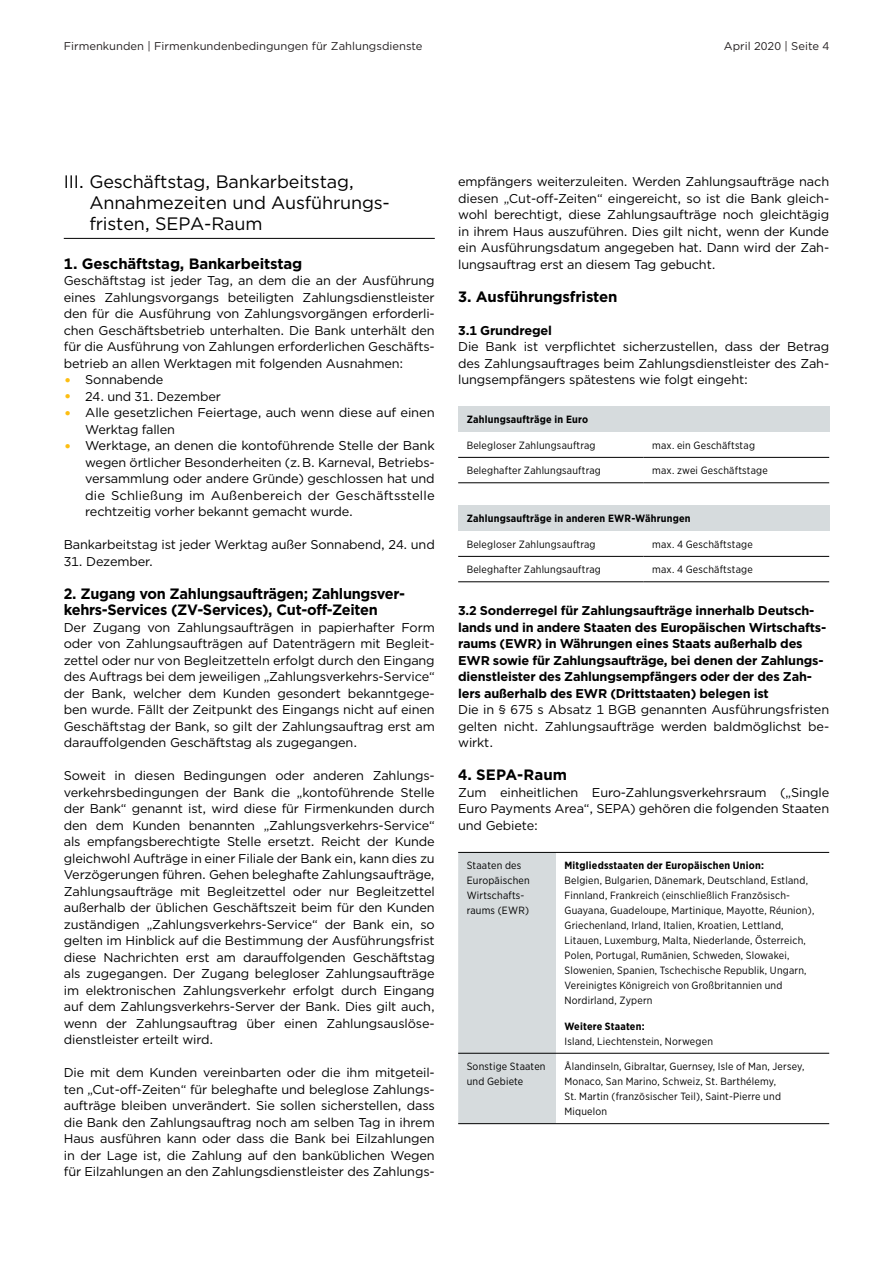
<style>
.page{position:relative;width:893px;height:1263px;background:#fff}
.page>*{position:absolute;margin:0;border:0;box-sizing:border-box;transform-origin:0 0}
.t1{font:18px/21px "Gotham";letter-spacing:-.01em;color:#000}
.t2{font:700 15px/16.5px "Gotham";letter-spacing:-.02em;color:#000}
.t3{font:700 15px "Gotham";letter-spacing:.005em;color:#000}
.t4{font:12.75px/16.5px "Gotham";letter-spacing:-.01em;color:#000;text-align:justify}
.t5{font:700 12.75px/16.5px "Gotham";letter-spacing:-.015em;color:#000}
.t6{font:11.25px "Gotham";color:#231f20}
.t7{font:10.5px/15px "Gotham Narrow";letter-spacing:.02em;color:#000}
.t8{font:700 10.5px "Gotham Narrow";letter-spacing:.02em;color:#000}
.s1{font-size:16.5px;color:#fdbe12}
</style>
<div class="page">
<div style="left:458px;top:406px;width:371px;height:26px;background:#d6dbdd"></div>
<hr style="left:458px;top:457px;width:186px;height:1px;background:#000">
<hr style="left:644px;top:457px;width:185px;height:1px;background:#000">
<hr style="left:458px;top:482px;width:186px;height:1px;background:#000">
<hr style="left:644px;top:482px;width:185px;height:1px;background:#000">
<div style="left:458px;top:506px;width:371px;height:25px;background:#d6dbdd"></div>
<hr style="left:458px;top:556px;width:186px;height:1px;background:#000">
<hr style="left:644px;top:556px;width:185px;height:1px;background:#000">
<hr style="left:458px;top:581px;width:186px;height:1px;background:#000">
<hr style="left:644px;top:581px;width:185px;height:1px;background:#000">
<div style="left:458px;top:853px;width:98px;height:270px;background:#d6dbdd"></div>
<hr style="left:458px;top:852px;width:98px;height:1px;background:#000">
<hr style="left:556px;top:852px;width:273px;height:1px;background:#000">
<hr style="left:458px;top:1053px;width:98px;height:1px;background:#000">
<hr style="left:556px;top:1053px;width:273px;height:1px;background:#000">
<hr style="left:458px;top:1123px;width:98px;height:1px;background:#000">
<hr style="left:556px;top:1123px;width:273px;height:1px;background:#000">
<hr style="left:64px;top:238px;width:371px;height:1px;background:#000">
<p class="t6" style="left:64px;top:39px;width:360px">Firmenkunden | Firmenkundenbedingungen für Zahlungsdienste</p>
<p class="t6" style="left:724px;top:39px;width:107px">April 2020 | Seite 4</p>
<h1 class="t1" style="left:89px;top:170px;width:302px;text-indent:-26px">III. Geschäftstag, Bankarbeitstag,<br>Annahmezeiten und Ausführungs&shy;fristen, SEPA-Raum</h1>
<p class="t2" style="left:64px;top:255px;width:240px">1. Geschäftstag, Bankarbeitstag</p>
<p class="t4" style="left:64px;top:272px;width:372px">Geschäftstag ist jeder Tag, an dem die an der Ausführung eines Zahlungsvorgangs beteiligten Zahlungsdienstleister den für die Ausführung von Zahlungsvorgängen erforderli&shy;chen Geschäftsbetrieb unterhalten. Die Bank unterhält den für die Ausführung von Zahlungen erforderlichen Geschäfts&shy;betrieb an allen Werktagen mit folgenden Ausnahmen:</p>
<p class="t4" style="left:64px;top:371px;width:101px"><span class="s1">•</span> Sonnabende</p>
<p class="t4" style="left:64px;top:387px;width:159px"><span class="s1">•</span> 24. und 31. Dezember</p>
<p class="t4" style="left:85px;top:404px;width:351px;text-indent:-21px"><span class="s1">•</span> Alle gesetzlichen Feiertage, auch wenn diese auf einen<br>Werktag fallen</p>
<p class="t4" style="left:85px;top:437px;width:351px;text-indent:-21px"><span class="s1">•</span> Werktage, an denen die kontoführende Stelle der Bank wegen örtlicher Besonderheiten (z. B. Karneval, Betriebs&shy;versammlung oder andere Gründe) geschlossen hat und die Schließung im Außenbereich der Geschäftsstelle rechtzeitig vorher bekannt gemacht wurde.</p>
<p class="t4" style="left:64px;top:536px;width:372px">Bankarbeitstag ist jeder Werktag außer Sonnabend, 24. und</p>
<p class="t4" style="left:64px;top:552px;width:91px">31. Dezember.</p>
<p class="t2" style="left:64px;top:585px;width:343px">2. Zugang von Zahlungsaufträgen; Zahlungsver&shy;kehrs-Services (ZV-Services), Cut-off-Zeiten</p>
<p class="t4" style="left:64px;top:618px;width:373px">Der Zugang von Zahlungsaufträgen in papierhafter Form oder von Zahlungsaufträgen auf Datenträgern mit Begleit&shy;zettel oder nur von Begleitzetteln erfolgt durch den Eingang des Auftrags bei dem jeweiligen „Zahlungsverkehrs-Service“ der Bank, welcher dem Kunden gesondert bekanntgege&shy;ben wurde. Fällt der Zeitpunkt des Eingangs nicht auf einen Geschäftstag der Bank, so gilt der Zahlungsauftrag erst am darauffolgenden Geschäftstag als zugegangen.</p>
<p class="t4" style="left:64px;top:767px;width:373px">Soweit in diesen Bedingungen oder anderen Zahlungs&shy;verkehrsbedingungen der Bank die „kontoführende Stelle der Bank“ genannt ist, wird diese für Firmenkunden durch den dem Kunden benannten „Zahlungsverkehrs-Service“ als empfangsberechtigte Stelle ersetzt. Reicht der Kunde gleichwohl Aufträge in einer Filiale der Bank ein, kann dies zu Verzögerungen führen. Gehen beleghafte Zahlungsaufträge, Zahlungsaufträge mit Begleitzettel oder nur Begleitzettel außerhalb der üblichen Geschäftszeit beim für den Kunden zuständigen „Zahlungsverkehrs-Service“ der Bank ein, so gelten im Hinblick auf die Bestimmung der Ausführungsfrist diese Nachrichten erst am darauffolgenden Geschäftstag als zugegangen. Der Zugang belegloser Zahlungsaufträge im elektronischen Zahlungsverkehr erfolgt durch Eingang auf dem Zahlungsverkehrs-Server der Bank. Dies gilt auch, wenn der Zahlungsauftrag über einen Zahlungsauslöse&shy;dienstleister erteilt wird.</p>
<p class="t4" style="left:64px;top:1064px;width:373px">Die mit dem Kunden vereinbarten oder die ihm mitgeteil&shy;ten „Cut-off-Zeiten“ für beleghafte und beleglose Zahlungs&shy;aufträge bleiben unverändert. Sie sollen sicherstellen, dass die Bank den Zahlungsauftrag noch am selben Tag in ihrem Haus ausführen kann oder dass die Bank bei Eilzahlungen in der Lage ist, die Zahlung auf den banküblichen Wegen für Eilzahlungen an den Zahlungsdienstleister des Zahlungs-</p>
<p class="t4" style="left:458px;top:173px;width:373px">empfängers weiterzuleiten. Werden Zahlungsaufträge nach diesen „Cut-off-Zeiten“ eingereicht, so ist die Bank gleich&shy;wohl berechtigt, diese Zahlungsaufträge noch gleichtägig in ihrem Haus auszuführen. Dies gilt nicht, wenn der Kunde ein Ausführungsdatum angegeben hat. Dann wird der Zah&shy;lungsauftrag erst an diesem Tag gebucht.</p>
<p class="t2" style="left:458px;top:288px;width:161px">3. Ausführungsfristen</p>
<p class="t5" style="left:458px;top:322px;width:95px">3.1 Grundregel</p>
<p class="t4" style="left:458px;top:338px;width:373px">Die Bank ist verpflichtet sicherzustellen, dass der Betrag des Zahlungsauftrages beim Zahlungsdienstleister des Zah&shy;lungsempfängers spätestens wie folgt eingeht:</p>
<p class="t8" style="left:467px;top:413px;width:123px">Zahlungsaufträge in Euro</p>
<p class="t7" style="left:467px;top:437px;width:130px">Belegloser Zahlungsauftrag</p>
<p class="t7" style="left:652px;top:437px;width:104px">max. ein Geschäftstag</p>
<p class="t7" style="left:467px;top:463px;width:136px">Beleghafter Zahlungsauftrag</p>
<p class="t7" style="left:652px;top:463px;width:117px">max. zwei Geschäftstage</p>
<p class="t8" style="left:467px;top:512px;width:225px">Zahlungsaufträge in anderen EWR-Währungen</p>
<p class="t7" style="left:467px;top:536px;width:130px">Belegloser Zahlungsauftrag</p>
<p class="t7" style="left:652px;top:536px;width:102px">max. 4 Geschäftstage</p>
<p class="t7" style="left:467px;top:562px;width:136px">Beleghafter Zahlungsauftrag</p>
<p class="t7" style="left:652px;top:562px;width:102px">max. 4 Geschäftstage</p>
<p class="t5" style="left:458px;top:602px;width:370px">3.2 Sonderregel für Zahlungsaufträge innerhalb Deutsch&shy;lands und in andere Staaten des Europäischen Wirtschafts&shy;raums (EWR) in Währungen eines Staats außerhalb des EWR sowie für Zahlungsaufträge, bei denen der Zahlungs&shy;dienstleister des Zahlungsempfängers oder der des Zah&shy;lers außerhalb des EWR (Drittstaaten) belegen ist</p>
<p class="t4" style="left:458px;top:701px;width:372px">Die in § 675 s Absatz 1 BGB genannten Ausführungsfristen gelten nicht. Zahlungsaufträge werden baldmöglichst be&shy;wirkt.</p>
<p class="t3" style="left:458px;top:765px;width:110px">4. SEPA-Raum</p>
<p class="t4" style="left:458px;top:783px;width:373px">Zum einheitlichen Euro-Zahlungsverkehrsraum („Single Euro Payments Area“, SEPA) gehören die folgenden Staaten und Gebiete:</p>
<p class="t7" style="left:467px;top:858px;width:65px">Staaten des<br>Europäischen<br>Wirtschafts&shy;raums (EWR)</p>
<p class="t8" style="left:564px;top:859px;width:201px">Mitgliedsstaaten der Europäischen Union:</p>
<p class="t7" style="left:564px;top:873px;width:251px">Belgien, Bulgarien, Dänemark, Deutschland, Estland, Finnland, Frankreich (einschließlich Französisch-Guayana, Guadeloupe, Martinique, Mayotte, Réunion), Griechenland, Irland, Italien, Kroatien, Lettland, Litauen, Luxemburg, Malta, Niederlande, Österreich, Polen, Portugal, Rumänien, Schweden, Slowakei, Slowenien, Spanien, Tschechische Republik, Ungarn, Vereinigtes Königreich von Großbritannien und Nordirland, Zypern</p>
<p class="t8" style="left:564px;top:1019px;width:82px">Weitere Staaten:</p>
<p class="t7" style="left:564px;top:1033px;width:150px">Island, Liechtenstein, Norwegen</p>
<p class="t7" style="left:467px;top:1059px;width:80px">Sonstige Staaten und Gebiete</p>
<p class="t7" style="left:564px;top:1059px;width:241px">Ålandinseln, Gibraltar, Guernsey, Isle of Man, Jersey, Monaco, San Marino, Schweiz, St. Barthélemy,<br>St. Martin (französischer Teil), Saint-Pierre und Miquelon</p>
</div>
